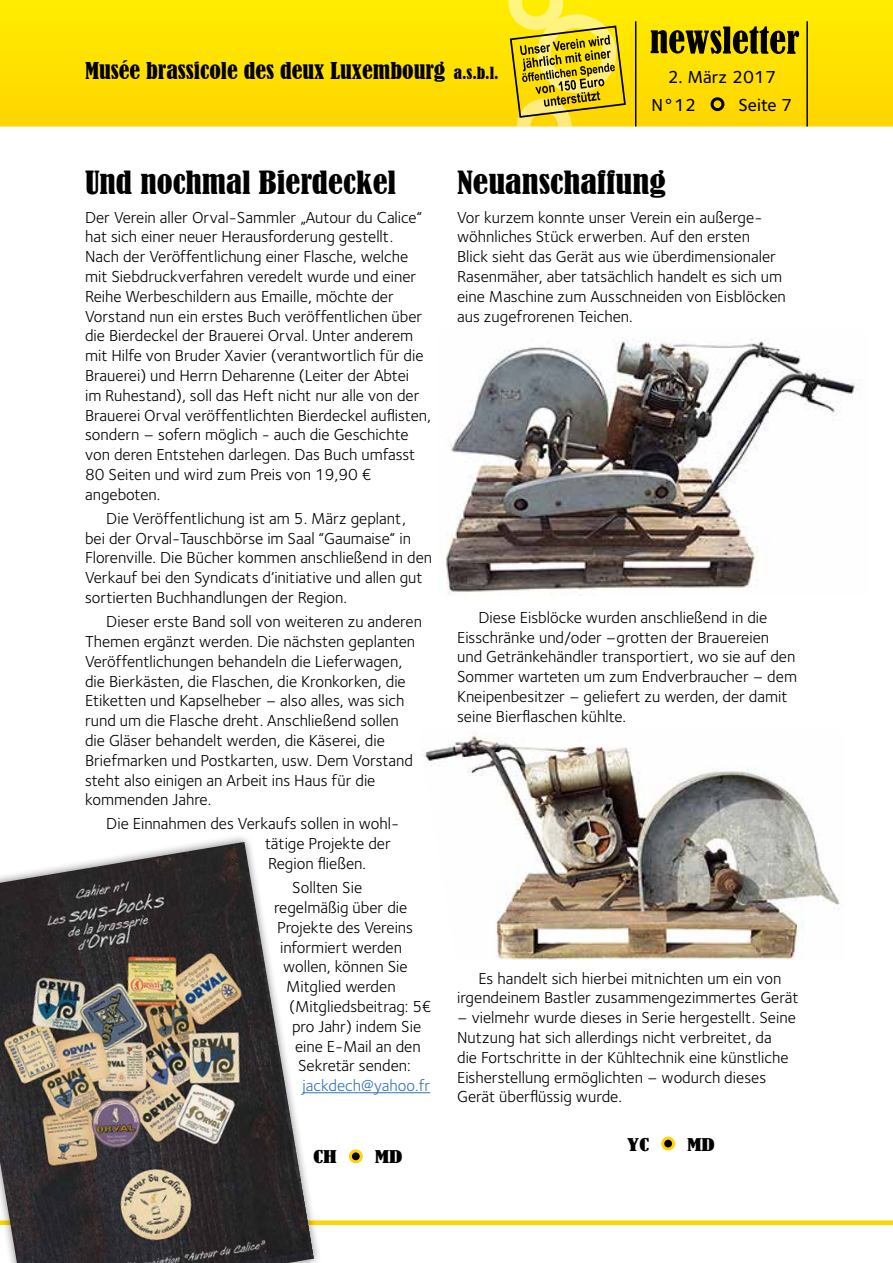
<style>
.page{position:relative;width:893px;height:1263px;background:#fff}
.page>*{position:absolute;margin:0;border:0;box-sizing:border-box;transform-origin:0 0}
.t1{font:condensed 30px "Bernard";color:#000;scale:1.11 1}
.t2{font:condensed 30px "Bernard";color:#000;scale:1.15 1}
.t3{font:condensed 21.75px "Bernard";color:#000;scale:1.1 1}
.t4{font:18px/28.5px "Foundry Sterling Medium CE";color:#000}
.t5{font:16.5px/19.8px "Foundry Sterling Book CE";color:#000}
.t6{font:16.5px "Foundry Sterling";color:#3374b5}
.t7{font:condensed 16.5px "Bernard";color:#000;scale:1.5 1}
.s1{font-size:15.75px}
</style>
<div class="page">
<svg style="left:0;top:0;width:893px;height:126px;background:#fee100"></svg>
<svg style="left:651px;top:26px;width:148px;height:28px;background:#7d7000"></svg>
<div style="left:712px;top:99px;width:11px;height:11px;background:#ffd400;border-radius:50%"></div>
<div style="left:711px;top:97px;width:13px;height:14px;border:3px solid #000;border-radius:50%"></div>
<div style="left:0;top:1220px;width:893px;height:5px;background:#ffd400"></div>
<hr style="left:806px;top:21px;width:2px;height:105px;background:#000">
<svg style="left:453px;top:66px;width:46px;height:14px"></svg>
<svg style="left:508px;top:0;width:129px;height:126px;background:#dbc41e"></svg>
<hr style="left:303px;top:1092px;width:127px;height:1px;background:#3374b5">
<div style="left:350px;top:1151px;width:11px;height:11px;background:#000;border-radius:50%"></div>
<div style="left:349px;top:1149px;width:14px;height:14px;border:3px solid #ffd400;border-radius:50%"></div>
<div style="left:663px;top:1138px;width:11px;height:11px;background:#000;border-radius:50%"></div>
<div style="left:661px;top:1137px;width:14px;height:13px;border:3px solid #ffd400;border-radius:50%"></div>
<div style="left:0;top:833px;width:323px;height:430px;background:#fff"></div>
<img style="left:0;top:842px;width:314px;height:421px">
<img style="left:446px;top:338px;width:414px;height:257px">
<img style="left:424px;top:733px;width:416px;height:227px">
<h2 class="t3" style="left:85px;top:58px;width:378px">Musée brassicole des deux Luxembourg <span class="s1">a.s.b.l.</span></h2>
<p class="t4" style="left:651px;top:63px;width:126px;text-indent:16px">2. März 2017<br>N°12</p>
<p class="t4" style="left:738px;top:91px;width:55px">Seite 7</p>
<h1 class="t1" style="left:85px;top:165px;width:282px">Und nochmal Bierdeckel</h1>
<p class="t5" style="left:85px;top:207px;width:348px">Der Verein aller Orval-Sammler „Autour du Calice“ hat sich einer neuer Herausforderung gestellt.<br>Nach der Veröffentlichung einer Flasche, welche mit Siebdruckverfahren veredelt wurde und einer Reihe Werbeschildern aus Emaille, möchte der Vorstand nun ein erstes Buch veröffentlichen über die Bierdeckel der Brauerei Orval. Unter anderem mit Hilfe von Bruder Xavier (verantwortlich für die Brauerei) und Herrn Deharenne (Leiter der Abtei<br>im Ruhestand), soll das Heft nicht nur alle von der Brauerei Orval veröffentlichten Bierdeckel auflisten, sondern – sofern möglich - auch die Geschichte von deren Entstehen darlegen. Das Buch umfasst 80 Seiten und wird zum Preis von 19,90 € angeboten.</p>
<p class="t5" style="left:85px;top:509px;width:349px;text-indent:21px">Die Veröffentlichung ist am 5. März geplant,<br>bei der Orval-Tauschbörse im Saal “Gaumaise“ in Florenville. Die Bücher kommen anschließend in den Verkauf bei den Syndicats d’initiative und allen gut sortierten Buchhandlungen der Region.</p>
<p class="t5" style="left:85px;top:612px;width:338px;text-indent:21px">Dieser erste Band soll von weiteren zu anderen Themen ergänzt werden. Die nächsten geplanten Veröffentlichungen behandeln die Lieferwagen, die Bierkästen, die Flaschen, die Kronkorken, die Etiketten und Kapselheber – also alles, was sich rund um die Flasche dreht. Anschließend sollen die Gläser behandelt werden, die Käserei, die Briefmarken und Postkarten, usw. Dem Vorstand steht also einigen an Arbeit ins Haus für die kommenden Jahre.</p>
<p class="t5" style="left:265px;top:814px;width:136px;text-indent:-159px">Die Einnahmen des Verkaufs sollen in wohl&shy;tätige Projekte der<br>Region fließen.</p>
<p class="t5" style="left:292px;top:878px;width:71px">Sollten Sie</p>
<p class="t5" style="left:274px;top:898px;width:135px">regelmäßig über die</p>
<p class="t5" style="left:277px;top:917px;width:138px">Projekte des Vereins</p>
<p class="t5" style="left:280px;top:937px;width:124px">informiert werden</p>
<p class="t5" style="left:283px;top:957px;width:126px">wollen, können Sie</p>
<p class="t5" style="left:286px;top:977px;width:111px">Mitglied werden</p>
<p class="t5" style="left:289px;top:997px;width:144px">(Mitgliedsbeitrag: 5€</p>
<p class="t5" style="left:292px;top:1016px;width:131px">pro Jahr) indem Sie</p>
<p class="t5" style="left:295px;top:1036px;width:127px">eine E-Mail an den</p>
<p class="t5" style="left:298px;top:1056px;width:114px">Sekretär senden:</p>
<p class="t6" style="left:303px;top:1074px;width:129px">jackdech@yahoo.fr</p>
<p class="t7" style="left:313px;top:1147px;width:17px">CH</p>
<p class="t7" style="left:375px;top:1147px;width:20px">MD</p>
<h1 class="t2" style="left:457px;top:165px;width:183px">Neuanschaffung</h1>
<p class="t5" style="left:457px;top:207px;width:330px">Vor kurzem konnte unser Verein ein außerge&shy;wöhnliches Stück erwerben. Auf den ersten<br>Blick sieht das Gerät aus wie überdimensionaler Rasenmäher, aber tatsächlich handelt es sich um eine Maschine zum Ausschneiden von Eisblöcken aus zugefrorenen Teichen.</p>
<p class="t5" style="left:457px;top:608px;width:341px;text-indent:21px">Diese Eisblöcke wurden anschließend in die Eisschränke und/oder –grotten der Brauereien und Getränkehändler transportiert, wo sie auf den Sommer warteten um zum Endverbraucher – dem Kneipenbesitzer – geliefert zu werden, der damit seine Bierflaschen kühlte.</p>
<p class="t5" style="left:457px;top:968px;width:343px;text-align:center">Es handelt sich hierbei mitnichten um ein von irgendeinem Bastler zusammengezimmertes Gerät</p>
<p class="t5" style="left:457px;top:1008px;width:340px">– vielmehr wurde dieses in Serie hergestellt. Seine Nutzung hat sich allerdings nicht verbreitet, da die Fortschritte in der Kühltechnik eine künstliche Eisherstellung ermöglichten – wodurch dieses Gerät überflüssig wurde.</p>
<p class="t7" style="left:627px;top:1134px;width:16px">YC</p>
<p class="t7" style="left:687px;top:1134px;width:20px">MD</p>
</div>
